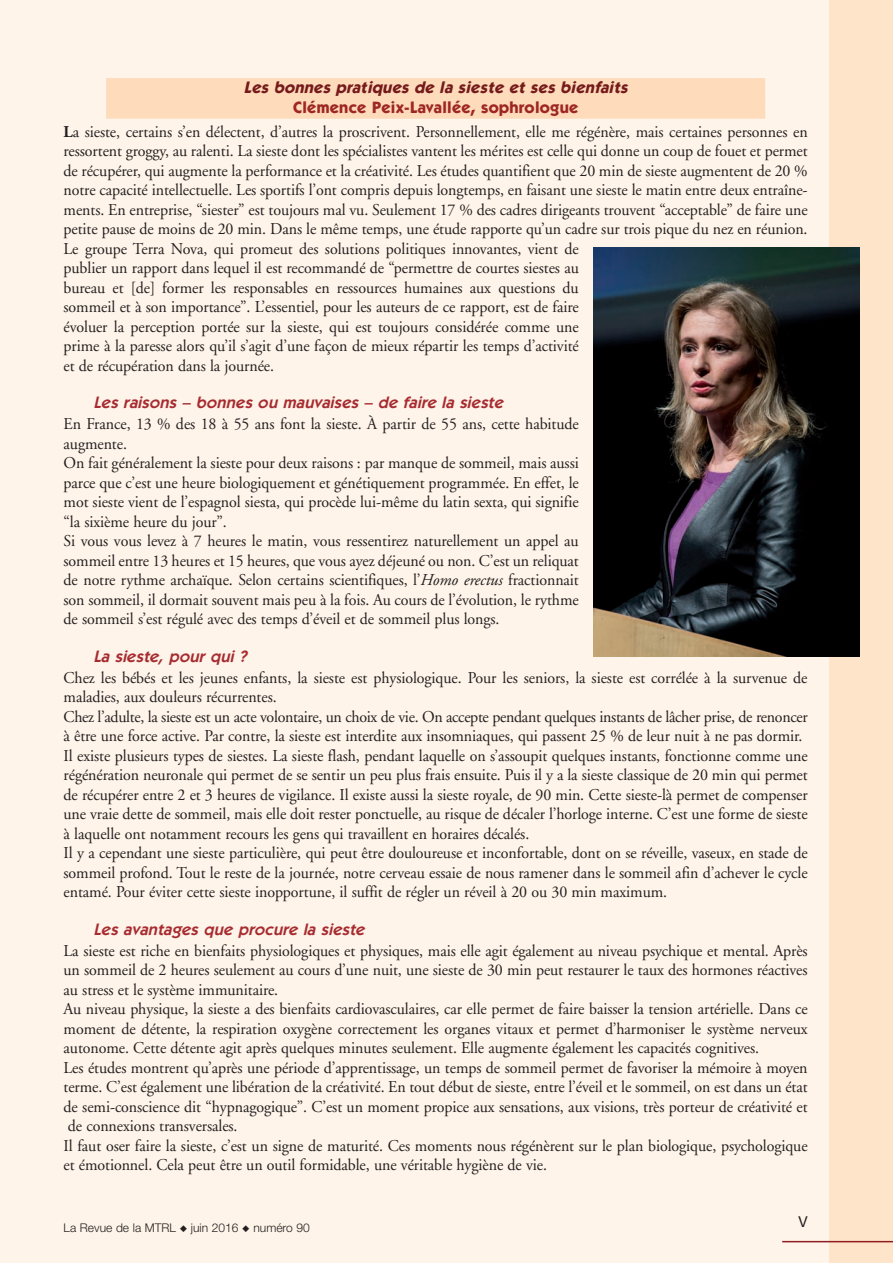
<style>
.page{position:relative;width:893px;height:1263px;background:#fef4e9}
.page>*{position:absolute;margin:0;border:0;box-sizing:border-box;transform-origin:0 0}
.t1{font:16.5px/19.5px "Adobe Garamond";letter-spacing:-.005em;color:#231f20;scale:.96 1}
.t2{font:italic 600 16.5px "Itc Kabel";letter-spacing:.015em;color:#a72b30}
.t3{font:italic 700 16.5px "Itc Kabel";color:#751a1b}
.t4{font:700 16.5px "Itc Kabel";letter-spacing:.015em;color:#9e2623}
.t5{font:15px "Helvetica Neue";color:#231f20}
.t6{font:300 12px "Helvetica Neue";color:#231f20}
.s1{font-weight:700}
.s2{font-style:italic}
.s3{font-family:"Mathematical Pi Six";font-weight:400;font-size:9px}
</style>
<div class="page">
<div style="left:829px;top:0;width:64px;height:1263px;background:#fee4c9"></div>
<hr style="left:782px;top:1241px;width:111px;height:1px;background:#901d20">
<div style="left:106px;top:78px;width:659px;height:21px;background:#fddbbb"></div>
<div style="left:106px;top:98px;width:659px;height:21px;background:#fddbbb"></div>
<img style="left:594px;top:247px;width:266px;height:409px">
<p class="t3" style="left:244px;top:82px;width:388px">Les bonnes pratiques de la sieste et ses bienfaits</p>
<p class="t4" style="left:293px;top:101px;width:287px">Clémence Peix-Lavallée, sophrologue</p>
<p class="t1" style="left:64px;top:123px;width:777px"><span class="s1">L</span>a sieste, certains s’en délectent, d’autres la proscrivent. Personnellement, elle me régénère, mais certaines personnes en ressortent groggy, au ralenti. La sieste dont les spécialistes vantent les mérites est celle qui donne un coup de fouet et permet de récupérer, qui augmente la performance et la créativité. Les études quantifient que 20 min de sieste augmentent de 20 % notre capacité intellectuelle. Les sportifs l’ont compris depuis longtemps, en faisant une sieste le matin entre deux entraîne&shy;ments. En entreprise, “siester” est toujours mal vu. Seulement 17 % des cadres dirigeants trouvent “acceptable” de faire une petite pause de moins de 20 min. Dans le même temps, une étude rapporte qu’un cadre sur trois pique du nez en réunion.<br>Le groupe Terra Nova, qui promeut des solutions politiques innovantes, vient de<br>publier un rapport dans lequel il est recommandé de “permettre de courtes siestes au<br>bureau et [de] former les responsables en ressources humaines aux questions du<br>sommeil et à son importance”. L’essentiel, pour les auteurs de ce rapport, est de faire<br>évoluer la perception portée sur la sieste, qui est toujours considérée comme une<br>prime à la paresse alors qu’il s’agit d’une façon de mieux répartir les temps d’activité<br>et de récupération dans la journée.</p>
<p class="t2" style="left:93px;top:397px;width:414px">Les raisons – bonnes ou mauvaises – de faire la sieste</p>
<p class="t1" style="left:64px;top:416px;width:538px">En France, 13 % des 18 à 55 ans font la sieste. À partir de 55 ans, cette habitude augmente.<br>On fait généralement la sieste pour deux raisons : par manque de sommeil, mais aussi parce que c’est une heure biologiquement et génétiquement programmée. En effet, le mot sieste vient de l’espagnol siesta, qui procède lui-même du latin sexta, qui signifie “la sixième heure du jour”.<br>Si vous vous levez à 7 heures le matin, vous ressentirez naturellement un appel au sommeil entre 13 heures et 15 heures, que vous ayez déjeuné ou non. C’est un reliquat de notre rythme archaïque. Selon certains scientifiques, l’<span class="s2">Homo erectus</span> fractionnait son sommeil, il dormait souvent mais peu à la fois. Au cours de l’évolution, le rythme de sommeil s’est régulé avec des temps d’éveil et de sommeil plus longs.</p>
<p class="t2" style="left:93px;top:650px;width:158px">La sieste, pour qui ?</p>
<p class="t1" style="left:64px;top:669px;width:777px">Chez les bébés et les jeunes enfants, la sieste est physiologique. Pour les seniors, la sieste est corrélée à la survenue de maladies, aux douleurs récurrentes.<br>Chez l’adulte, la sieste est un acte volontaire, un choix de vie. On accepte pendant quelques instants de lâcher prise, de renoncer à être une force active. Par contre, la sieste est interdite aux insomniaques, qui passent 25 % de leur nuit à ne pas dormir.<br>Il existe plusieurs types de siestes. La sieste flash, pendant laquelle on s’assoupit quelques instants, fonctionne comme une régénération neuronale qui permet de se sentir un peu plus frais ensuite. Puis il y a la sieste classique de 20 min qui permet de récupérer entre 2 et 3 heures de vigilance. Il existe aussi la sieste royale, de 90 min. Cette sieste-là permet de compenser une vraie dette de sommeil, mais elle doit rester ponctuelle, au risque de décaler l’horloge interne. C’est une forme de sieste à laquelle ont notamment recours les gens qui travaillent en horaires décalés.<br>Il y a cependant une sieste particulière, qui peut être douloureuse et inconfortable, dont on se réveille, vaseux, en stade de sommeil profond. Tout le reste de la journée, notre cerveau essaie de nous ramener dans le sommeil afin d’achever le cycle entamé. Pour éviter cette sieste inopportune, il suffit de régler un réveil à 20 ou 30 min maximum.</p>
<p class="t2" style="left:93px;top:923px;width:276px">Les avantages que procure la sieste</p>
<p class="t1" style="left:64px;top:942px;width:777px">La sieste est riche en bienfaits physiologiques et physiques, mais elle agit également au niveau psychique et mental. Après un sommeil de 2 heures seulement au cours d’une nuit, une sieste de 30 min peut restaurer le taux des hormones réactives au stress et le système immunitaire.<br>Au niveau physique, la sieste a des bienfaits cardiovasculaires, car elle permet de faire baisser la tension artérielle. Dans ce moment de détente, la respiration oxygène correctement les organes vitaux et permet d’harmoniser le système nerveux autonome. Cette détente agit après quelques minutes seulement. Elle augmente également les capacités cognitives.<br>Les études montrent qu’après une période d’apprentissage, un temps de sommeil permet de favoriser la mémoire à moyen terme. C’est également une libération de la créativité. En tout début de sieste, entre l’éveil et le sommeil, on est dans un état de semi-conscience dit “hypnagogique”. C’est un moment propice aux sensations, aux visions, très porteur de créativité et de connexions transversales.<br>Il faut oser faire la sieste, c’est un signe de maturité. Ces moments nous régénèrent sur le plan biologique, psychologique et émotionnel. Cela peut être un outil formidable, une véritable hygiène de vie.</p>
<p class="t6" style="left:64px;top:1223px;width:248px">La Revue de la MTRL <span class="s3">-</span> juin 2016 <span class="s3">-</span> numéro 90</p>
<p class="t5" style="left:799px;top:1216px;width:11px">V</p>
</div>
